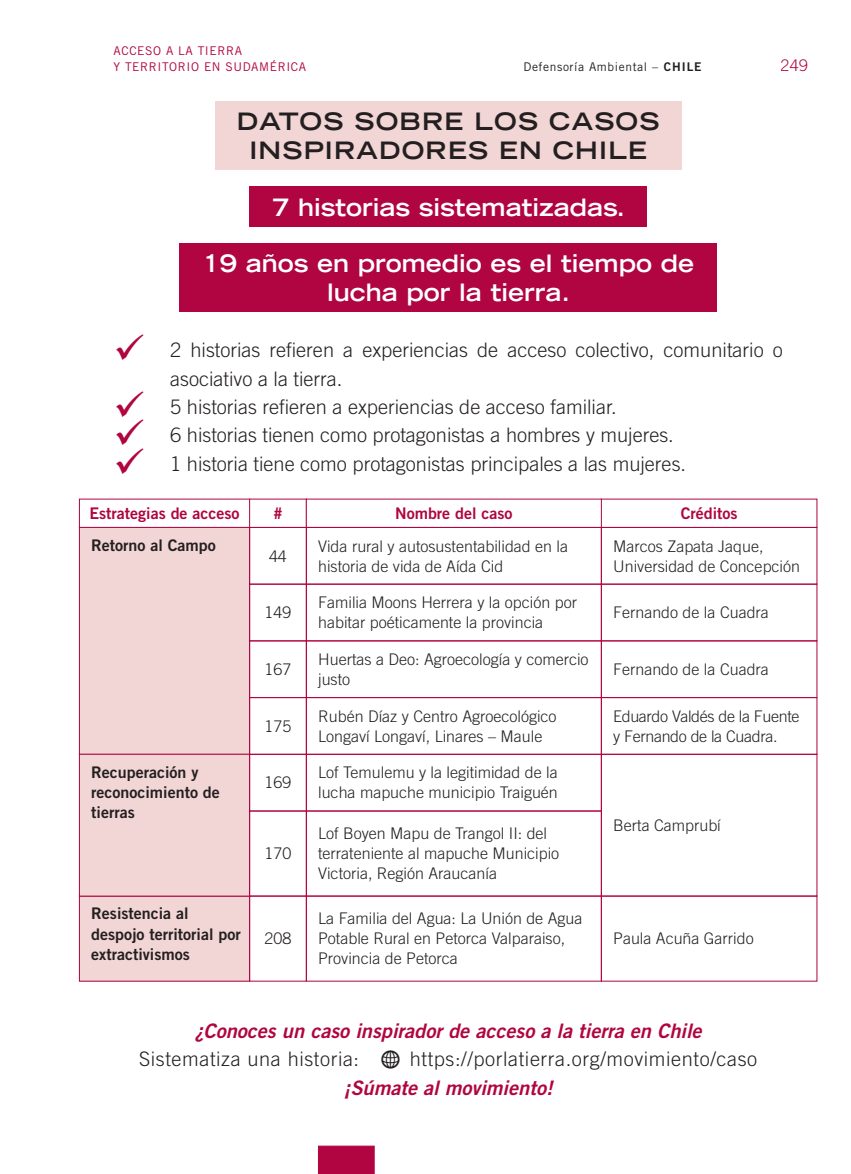
<style>
.page{position:relative;width:851px;height:1174px;background:#fff}
.page>*{position:absolute;margin:0;border:0;box-sizing:border-box;transform-origin:0 0}
.t1{font:700 expanded 24px/28.4px "Trade Gothic LT Std";color:#fff;text-align:center}
.t2{font:700 expanded 24px/28.4px "Trade Gothic LT Std";letter-spacing:.05em;color:#231f20;text-align:center}
.t3{font:300 20px/28.4px "Trade Gothic LT Std";color:#231f20}
.t4{font:20px "Trade Gothic LT Std Bd 2 Obl";color:#b00540}
.t5{font:300 20px "Trade Gothic LT Std";letter-spacing:.03em;color:#231f20}
.t6{font:300 16px/20px "Trade Gothic LT Std";color:#231f20}
.t7{font:16px/20px "Trade Gothic LT Std Bd 2";color:#231f20}
.t8{font:300 16px/20px "Trade Gothic LT Std";letter-spacing:-.02em;color:#231f20}
.t9{font:16px "Trade Gothic LT Std Bd 2";color:#b00540}
.t10{font:300 16px "Trade Gothic LT Std";color:#b00540}
.t11{font:12px/16px "Trade Gothic LT Std";letter-spacing:.05em;color:#b00540}
.t12{font:12px "Trade Gothic LT Std";letter-spacing:.05em;color:#231f20}
.t13{font:12px "Trade Gothic LT Std Bd 2";letter-spacing:.08em;color:#231f20}
.s1{color:#b00540}
.s2{font-family:"Modern Pictograms";font-weight:400;font-size:28px}
</style>
<div class="page">
<div style="left:318px;top:1145px;width:56px;height:29px;background:#b00540"></div>
<div style="left:215px;top:102px;width:466px;height:68px;background:#f2d5d5"></div>
<div style="left:249px;top:187px;width:397px;height:40px;background:#b00540"></div>
<div style="left:180px;top:243px;width:536px;height:69px;background:#b00540"></div>
<div style="left:79px;top:527px;width:170px;height:227px;background:#f2d5d5"></div>
<div style="left:79px;top:527px;width:171px;height:228px;border:1px solid #b00540"></div>
<div style="left:79px;top:896px;width:170px;height:85px;background:#f2d5d5"></div>
<div style="left:79px;top:895px;width:171px;height:86px;border:1px solid #b00540"></div>
<div style="left:79px;top:754px;width:170px;height:142px;background:#f2d5d5"></div>
<div style="left:79px;top:754px;width:171px;height:142px;border:1px solid #b00540"></div>
<div style="left:249px;top:640px;width:58px;height:58px;border:1px solid #b00540"></div>
<div style="left:249px;top:697px;width:58px;height:58px;border:1px solid #b00540"></div>
<div style="left:249px;top:583px;width:58px;height:58px;border:1px solid #b00540"></div>
<div style="left:249px;top:810px;width:58px;height:86px;border:1px solid #b00540"></div>
<div style="left:249px;top:527px;width:58px;height:57px;border:1px solid #b00540"></div>
<div style="left:249px;top:895px;width:58px;height:86px;border:1px solid #b00540"></div>
<div style="left:249px;top:754px;width:58px;height:57px;border:1px solid #b00540"></div>
<div style="left:600px;top:697px;width:217px;height:58px;border:1px solid #b00540"></div>
<div style="left:600px;top:583px;width:217px;height:58px;border:1px solid #b00540"></div>
<div style="left:600px;top:527px;width:217px;height:57px;border:1px solid #b00540"></div>
<div style="left:600px;top:895px;width:217px;height:86px;border:1px solid #b00540"></div>
<div style="left:600px;top:754px;width:217px;height:142px;border:1px solid #b00540"></div>
<div style="left:306px;top:697px;width:295px;height:58px;border:1px solid #b00540"></div>
<div style="left:306px;top:583px;width:295px;height:58px;border:1px solid #b00540"></div>
<div style="left:306px;top:810px;width:295px;height:86px;border:1px solid #b00540"></div>
<div style="left:306px;top:527px;width:295px;height:57px;border:1px solid #b00540"></div>
<div style="left:306px;top:895px;width:295px;height:86px;border:1px solid #b00540"></div>
<div style="left:306px;top:754px;width:295px;height:57px;border:1px solid #b00540"></div>
<p class="t11" style="left:113px;top:42px;width:194px">ACCESO A LA TIERRA<br>Y TERRITORIO EN SUDAMÉRICA</p>
<p class="t13" style="left:663px;top:59px;width:39px">CHILE</p>
<p class="t10" style="left:780px;top:56px;width:29px">249</p>
<p class="t12" style="left:523px;top:59px;width:136px">Defensoría Ambiental –</p>
<h1 class="t2" style="left:237px;top:107px;width:424px">DATOS SOBRE LOS CASOS<br>INSPIRADORES EN CHILE</h1>
<h1 class="t1" style="left:272px;top:192px;width:354px">7 historias sistematizadas.</h1>
<h1 class="t1" style="left:202px;top:249px;width:493px">19 años en promedio es el tiempo de lucha por la tierra.</h1>
<p class="t3" style="left:170px;top:336px;width:614px;text-indent:-57px"><span class="s1">✓</span> 2 historias refieren a experiencias de acceso colectivo, comunitario o asociativo a la tierra.</p>
<p class="t3" style="left:113px;top:392px;width:504px"><span class="s1">✓</span> 5 historias refieren a experiencias de acceso familiar.</p>
<p class="t3" style="left:113px;top:421px;width:562px"><span class="s1">✓</span> 6 historias tienen como protagonistas a hombres y mujeres.</p>
<p class="t3" style="left:113px;top:449px;width:574px"><span class="s1">✓</span> 1 historia tiene como protagonistas principales a las mujeres.</p>
<p class="t9" style="left:89px;top:503px;width:152px">Estrategias de acceso</p>
<p class="t9" style="left:273px;top:503px;width:11px">#</p>
<p class="t9" style="left:395px;top:503px;width:119px">Nombre del caso</p>
<p class="t9" style="left:680px;top:503px;width:58px">Créditos</p>
<p class="t7" style="left:91px;top:535px;width:126px">Retorno al Campo</p>
<p class="t6" style="left:318px;top:535px;width:251px">Vida rural y autosustentabilidad en la historia de vida de Aída Cid</p>
<p class="t6" style="left:613px;top:535px;width:188px">Marcos Zapata Jaque,<br>Universidad de Concepción</p>
<p class="t6" style="left:269px;top:545px;width:19px">44</p>
<p class="t7" style="left:91px;top:761px;width:130px">Recuperación y reconocimiento de tierras</p>
<p class="t7" style="left:91px;top:903px;width:151px">Resistencia al despojo territorial por extractivismos</p>
<p class="t6" style="left:264px;top:602px;width:28px">149</p>
<p class="t6" style="left:264px;top:659px;width:28px">167</p>
<p class="t6" style="left:264px;top:716px;width:28px">175</p>
<p class="t6" style="left:264px;top:772px;width:28px">169</p>
<p class="t6" style="left:264px;top:843px;width:28px">170</p>
<p class="t6" style="left:264px;top:928px;width:28px">208</p>
<p class="t6" style="left:318px;top:592px;width:260px">Familia Moons Herrera y la opción por habitar poéticamente la provincia</p>
<p class="t6" style="left:318px;top:649px;width:272px">Huertas a Deo: Agroecología y comercio justo</p>
<p class="t6" style="left:318px;top:706px;width:240px">Rubén Díaz y Centro Agroecológico<br>Longaví Longaví, Linares – Maule</p>
<p class="t6" style="left:318px;top:762px;width:241px">Lof Temulemu y la legitimidad de la lucha mapuche municipio Traiguén</p>
<p class="t6" style="left:318px;top:823px;width:242px">Lof Boyen Mapu de Trangol II: del terrateniente al mapuche Municipio<br>Victoria, Región Araucanía</p>
<p class="t6" style="left:318px;top:908px;width:266px">La Familia del Agua: La Unión de Agua<br>Potable Rural en Petorca Valparaiso,<br>Provincia de Petorca</p>
<p class="t6" style="left:613px;top:602px;width:157px">Fernando de la Cuadra</p>
<p class="t6" style="left:613px;top:659px;width:157px">Fernando de la Cuadra</p>
<p class="t8" style="left:613px;top:706px;width:188px">Eduardo Valdés de la Fuente y Fernando de la Cuadra.</p>
<p class="t6" style="left:613px;top:815px;width:109px">Berta Camprubí</p>
<p class="t6" style="left:613px;top:928px;width:142px">Paula Acuña Garrido</p>
<p class="t4" style="left:195px;top:1018px;width:508px">¿Conoces un caso inspirador de acceso a la tierra en Chile</p>
<p class="t5" style="left:139px;top:1047px;width:619px">Sistematiza una historia: <span class="s2">w</span> https://porlatierra.org/movimiento/caso</p>
<p class="t4" style="left:343px;top:1075px;width:210px">¡Súmate al movimiento!</p>
</div>
